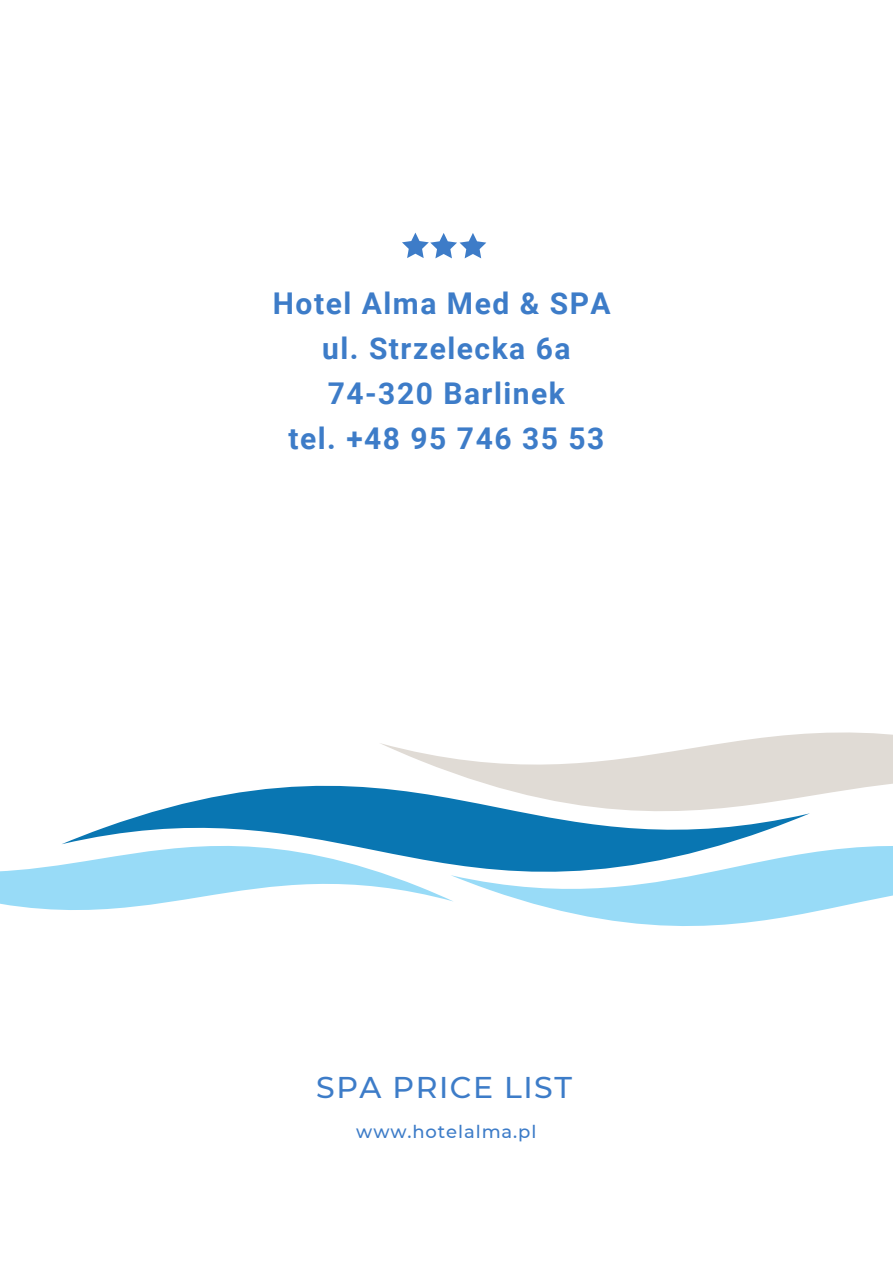
<style>
.page{position:relative;width:893px;height:1264px;background:#fff}
.page>*{position:absolute;margin:0;border:0;box-sizing:border-box;transform-origin:0 0}
.t1{font:700 30px/45px "Roboto";letter-spacing:.05em;color:#3d7cc8;text-align:center}
.t2{font:500 30px "Montserrat";letter-spacing:.05em;color:#3d7cc8}
.t3{font:500 18px "Montserrat";letter-spacing:.05em;color:#3d7cc8}
</style>
<div class="page">
<svg style="left:0;top:865px;width:450px;height:45px"></svg>
<svg style="left:380px;top:732px;width:512px;height:82px"></svg>
<svg style="left:450px;top:846px;width:442px;height:80px;fill:#98dbf7"></svg>
<svg style="left:61px;top:764px;width:748px;height:129px"></svg>
<svg style="left:402px;top:232px;width:84px;height:26px"></svg>
<p class="t1" style="left:273px;top:281px;width:339px">Hotel Alma Med &amp; SPA ul. Strzelecka 6a<br>74-320 Barlinek<br>tel. +48 95 746 35 53</p>
<p class="t2" style="left:316px;top:1068px;width:257px">SPA PRICE LIST</p>
<p class="t3" style="left:356px;top:1120px;width:181px">www.hotelalma.pl</p>
</div>
